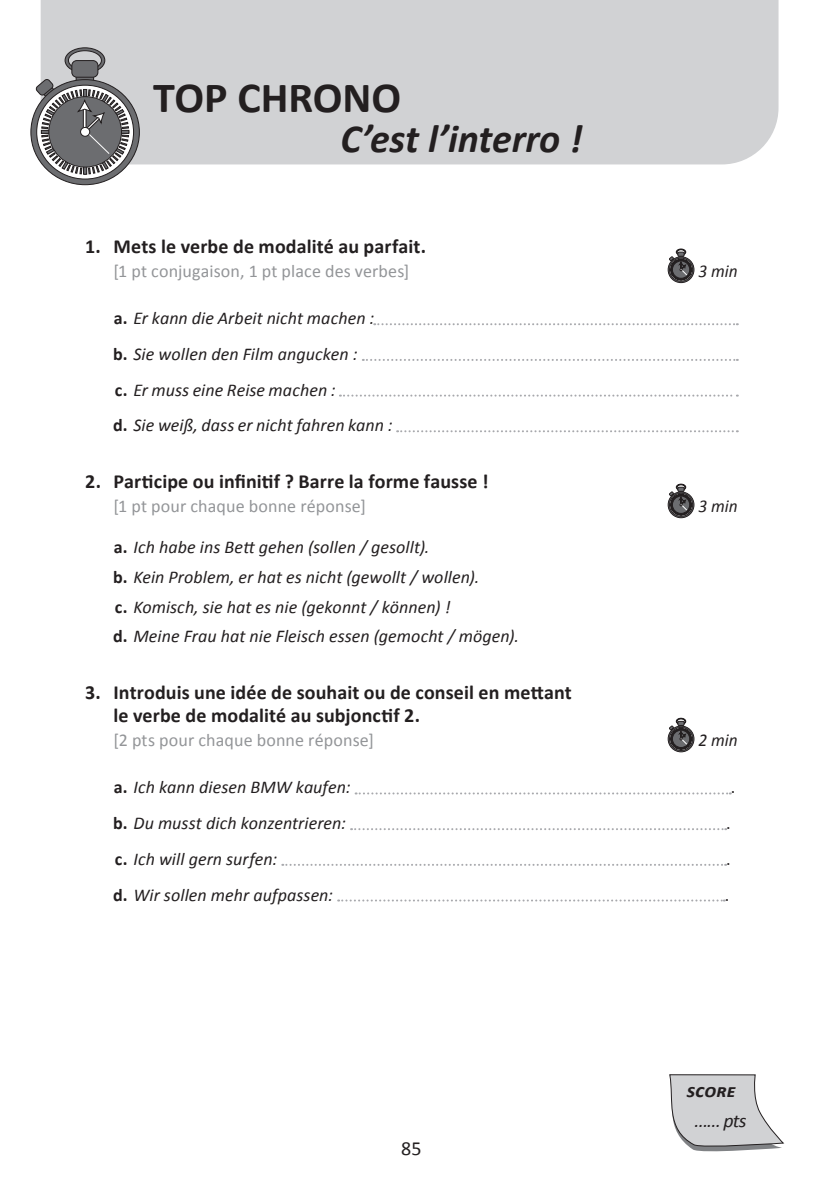
<style>
.page{position:relative;width:823px;height:1191px;background:#fff}
.page>*{position:absolute;margin:0;border:0;box-sizing:border-box;transform-origin:0 0}
.t1{font:700 43.2px "Calibri";letter-spacing:-.005em;color:#231f20}
.t2{font:italic 700 40px "Calibri";letter-spacing:-.005em;color:#231f20}
.t3{font:700 20px/23px "Calibri";letter-spacing:.005em;color:#231f20}
.t4{font:20px "Calibri";color:#231f20}
.t5{font:italic 700 19px "Calibri";color:#231f20;scale:1.05 1}
.t6{font:italic 19px "Calibri";color:#231f20;scale:1.05 1}
.t7{font:italic 18px/35.6px "Calibri";letter-spacing:.005em;color:#231f20}
.t8{font:18px "Calibri";letter-spacing:.01em;color:#939598}
.t9{font:italic 18px "Calibri";letter-spacing:.005em;color:#231f20;scale:.96 1}
.t10{font:18px "Calibri";color:#231f20}
.s1{font-weight:700;font-style:normal}
</style>
<div class="page">
<div style="left:41px;top:0;width:737px;height:164px;background:#d1d2d4"></div>
<svg style="left:31px;top:80px;width:108px;height:105px"></svg>
<svg style="left:37px;top:85px;width:96px;height:94px"></svg>
<svg style="left:35px;top:47px;width:94px;height:127px;background:#8f8f91"></svg>
<div style="left:80px;top:127px;width:10px;height:9px;background:#fff;border-radius:50%"></div>
<div style="left:80px;top:127px;width:10px;height:9px;border:1px solid #231f20;border-radius:50%"></div>
<svg style="left:669px;top:1074px;width:113px;height:78px"></svg>
<svg style="left:374px;top:323px;width:363px;height:2px"></svg>
<svg style="left:362px;top:359px;width:375px;height:2px"></svg>
<svg style="left:340px;top:394px;width:397px;height:2px"></svg>
<svg style="left:397px;top:430px;width:340px;height:2px"></svg>
<svg style="left:355px;top:792px;width:375px;height:2px"></svg>
<svg style="left:351px;top:828px;width:374px;height:2px"></svg>
<svg style="left:282px;top:864px;width:443px;height:2px"></svg>
<svg style="left:338px;top:899px;width:386px;height:2px"></svg>
<div style="left:667px;top:257px;width:26px;height:26px;border:1px solid #231f20;border-radius:50%"></div>
<div style="left:669px;top:258px;width:23px;height:23px;border:1px solid #231f20;border-radius:50%"></div>
<svg style="left:668px;top:249px;width:23px;height:31px"></svg>
<div style="left:667px;top:492px;width:26px;height:26px;border:1px solid #231f20;border-radius:50%"></div>
<div style="left:669px;top:493px;width:23px;height:23px;border:1px solid #231f20;border-radius:50%"></div>
<svg style="left:668px;top:484px;width:23px;height:31px"></svg>
<div style="left:667px;top:726px;width:26px;height:26px;border:1px solid #231f20;border-radius:50%"></div>
<div style="left:669px;top:727px;width:23px;height:23px;border:1px solid #231f20;border-radius:50%"></div>
<svg style="left:668px;top:718px;width:23px;height:31px"></svg>
<h1 class="t1" style="left:153px;top:71px;width:249px">TOP CHRONO</h1>
<h2 class="t2" style="left:340px;top:114px;width:243px">C’est l’interro !</h2>
<p class="t3" style="left:85px;top:234px;width:342px">1. Mets le verbe de modalité au parfait.</p>
<p class="t8" style="left:113px;top:260px;width:297px">[1 pt conjugaison, 1 pt place des verbes]</p>
<p class="t9" style="left:698px;top:259px;width:42px">3 min</p>
<p class="t7" style="left:113px;top:300px;width:281px"><span class="s1">a.</span> Er kann die Arbeit nicht machen :<br><span class="s1">b.</span> Sie wollen den Film angucken :<br><span class="s1">c.</span> Er muss eine Reise machen :<br><span class="s1">d.</span> Sie weiß, dass er nicht fahren kann :</p>
<p class="t3" style="left:85px;top:469px;width:405px">2. Participe ou infinitif ? Barre la forme fausse !</p>
<p class="t8" style="left:113px;top:495px;width:254px">[1 pt pour chaque bonne réponse]</p>
<p class="t9" style="left:698px;top:494px;width:42px">3 min</p>
<p class="t7" style="left:113px;top:532px;width:407px;line-height:29.6px"><span class="s1">a.</span> Ich habe ins Bett gehen (sollen / gesollt).<br><span class="s1">b.</span> Kein Problem, er hat es nicht (gewollt / wollen).<br><span class="s1">c.</span> Komisch, sie hat es nie (gekonnt / können) !<br><span class="s1">d.</span> Meine Frau hat nie Fleisch essen (gemocht / mögen).</p>
<p class="t3" style="left:113px;top:680px;width:459px;text-indent:-28px">3. Introduis une idée de souhait ou de conseil en mettant le verbe de modalité au subjonctif 2.</p>
<p class="t8" style="left:113px;top:729px;width:262px">[2 pts pour chaque bonne réponse]</p>
<p class="t9" style="left:698px;top:728px;width:42px">2 min</p>
<p class="t7" style="left:114px;top:769px;width:238px"><span class="s1">a.</span> Ich kann diesen BMW kaufen:</p>
<p class="t10" style="left:730px;top:776px;width:6px">.</p>
<p class="t7" style="left:113px;top:804px;width:234px"><span class="s1">b.</span> Du musst dich konzentrieren:</p>
<p class="t10" style="left:725px;top:812px;width:6px">.</p>
<p class="t7" style="left:115px;top:840px;width:164px"><span class="s1">c.</span> Ich will gern surfen:</p>
<p class="t10" style="left:725px;top:847px;width:6px">.</p>
<p class="t7" style="left:113px;top:876px;width:221px"><span class="s1">d.</span> Wir sollen mehr aufpassen:</p>
<p class="t10" style="left:724px;top:883px;width:6px">.</p>
<p class="t4" style="left:401px;top:1135px;width:22px">85</p>
<p class="t5" style="left:686px;top:1078px;width:48px">score</p>
<p class="t6" style="left:694px;top:1107px;width:51px">…… pts</p>
</div>
